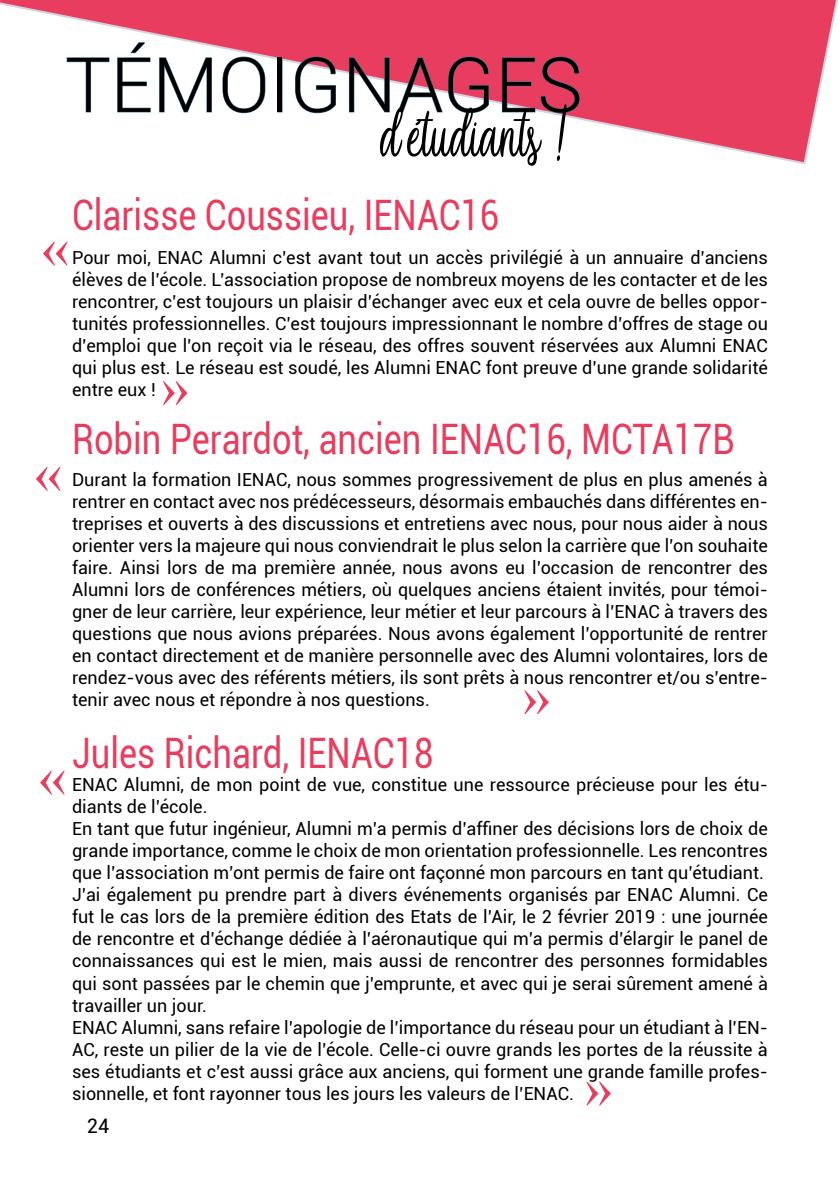
<style>
.page{position:relative;width:840px;height:1191px;background:#fff}
.page>*{position:absolute;margin:0;border:0;box-sizing:border-box;transform-origin:0 0}
.t1{font:80px "Navy Ballad Personal Use";color:#000;scale:.82 1}
.t2{font:300 76px "Roboto";color:#000}
.t3{font:64px "Felix Titling";color:#e83d5e}
.t4{font:42px "Roboto";color:#e83d5e;scale:.82 1}
.t5{font:20px "Roboto";color:#000}
.t6{font:18px/22px "Roboto";color:#000;text-align:justify}
</style>
<div class="page">
<svg style="left:0;top:0;width:838px;height:165px"></svg>
<svg style="left:66px;top:57px;width:44px;height:56px"></svg>
<svg style="left:117px;top:42px;width:34px;height:71px"></svg>
<svg style="left:158px;top:57px;width:54px;height:56px"></svg>
<svg style="left:222px;top:56px;width:44px;height:58px"></svg>
<div style="left:277px;top:58px;width:5px;height:54px;border:1px solid #3b778f"></div>
<svg style="left:294px;top:56px;width:42px;height:58px"></svg>
<svg style="left:348px;top:57px;width:42px;height:56px"></svg>
<svg style="left:397px;top:56px;width:92px;height:58px"></svg>
<svg style="left:501px;top:56px;width:79px;height:58px;background:#d24f6d"></svg>
<h2 class="t2" style="left:65px;top:32px;width:519px">TÉMOIGNAGES</h2>
<h1 class="t1" style="left:380px;top:97px;width:229px">d'étudiants !</h1>
<h3 class="t4" style="left:72px;top:186px;width:522px">Clarisse Coussieu, IENAC16</h3>
<h3 class="t3" style="left:41px;top:217px;width:30px">«</h3>
<p class="t6" style="left:72px;top:246px;width:697px">Pour moi, ENAC Alumni c’est avant tout un accès privilégié à un annuaire d’anciens élèves de l’école. L’association propose de nombreux moyens de les contacter et de les rencontrer, c’est toujours un plaisir d’échanger avec eux et cela ouvre de belles oppor&shy;tunités professionnelles. C’est toujours impressionnant le nombre d’offres de stage ou d’emploi que l’on reçoit via le réseau, des offres souvent réservées aux Alumni ENAC qui plus est. Le réseau est soudé, les Alumni ENAC font preuve d’une grande solidarité entre eux !</p>
<h3 class="t3" style="left:161px;top:357px;width:30px">»</h3>
<h3 class="t3" style="left:34px;top:442px;width:30px">«</h3>
<h3 class="t4" style="left:72px;top:410px;width:808px">Robin Perardot, ancien IENAC16, MCTA17B</h3>
<p class="t6" style="left:72px;top:467px;width:697px">Durant la formation IENAC, nous sommes progressivement de plus en plus amenés à rentrer en contact avec nos prédécesseurs, désormais embauchés dans différentes en&shy;treprises et ouverts à des discussions et entretiens avec nous, pour nous aider à nous orienter vers la majeure qui nous conviendrait le plus selon la carrière que l’on souhaite faire. Ainsi lors de ma première année, nous avons eu l’occasion de rencontrer des Alumni lors de conférences métiers, où quelques anciens étaient invités, pour témoi&shy;gner de leur carrière, leur expérience, leur métier et leur parcours à l’ENAC à travers des questions que nous avions préparées. Nous avons également l’opportunité de rentrer en contact directement et de manière personnelle avec des Alumni volontaires, lors de rendez-vous avec des référents métiers, ils sont prêts à nous rencontrer et/ou s’entre&shy;tenir avec nous et répondre à nos questions.</p>
<h3 class="t3" style="left:522px;top:666px;width:30px">»</h3>
<h3 class="t4" style="left:72px;top:723px;width:442px">Jules Richard, IENAC18</h3>
<h3 class="t3" style="left:38px;top:746px;width:30px">«</h3>
<p class="t6" style="left:72px;top:773px;width:697px;text-align:left">ENAC Alumni, de mon point de vue, constitue une ressource précieuse pour les étu&shy;diants de l’école.<br>En tant que futur ingénieur, Alumni m’a permis d’affiner des décisions lors de choix de grande importance, comme le choix de mon orientation professionnelle. Les rencontres que l’association m’ont permis de faire ont façonné mon parcours en tant qu’étudiant.<br>J’ai également pu prendre part à divers événements organisés par ENAC Alumni. Ce fut le cas lors de la première édition des Etats de l’Air, le 2 février 2019 : une journée de rencontre et d’échange dédiée à l’aéronautique qui m’a permis d’élargir le panel de connaissances qui est le mien, mais aussi de rencontrer des personnes formidables qui sont passées par le chemin que j’emprunte, et avec qui je serai sûrement amené à travailler un jour.<br>ENAC Alumni, sans refaire l’apologie de l’importance du réseau pour un étudiant à l’EN-AC, reste un pilier de la vie de l’école. Celle-ci ouvre grands les portes de la réussite à ses étudiants et c’est aussi grâce aux anciens, qui forment une grande famille profes&shy;sionnelle, et font rayonner tous les jours les valeurs de l’ENAC.</p>
<h3 class="t3" style="left:584px;top:1057px;width:30px">»</h3>
<p class="t5" style="left:87px;top:1111px;width:24px">24</p>
</div>
